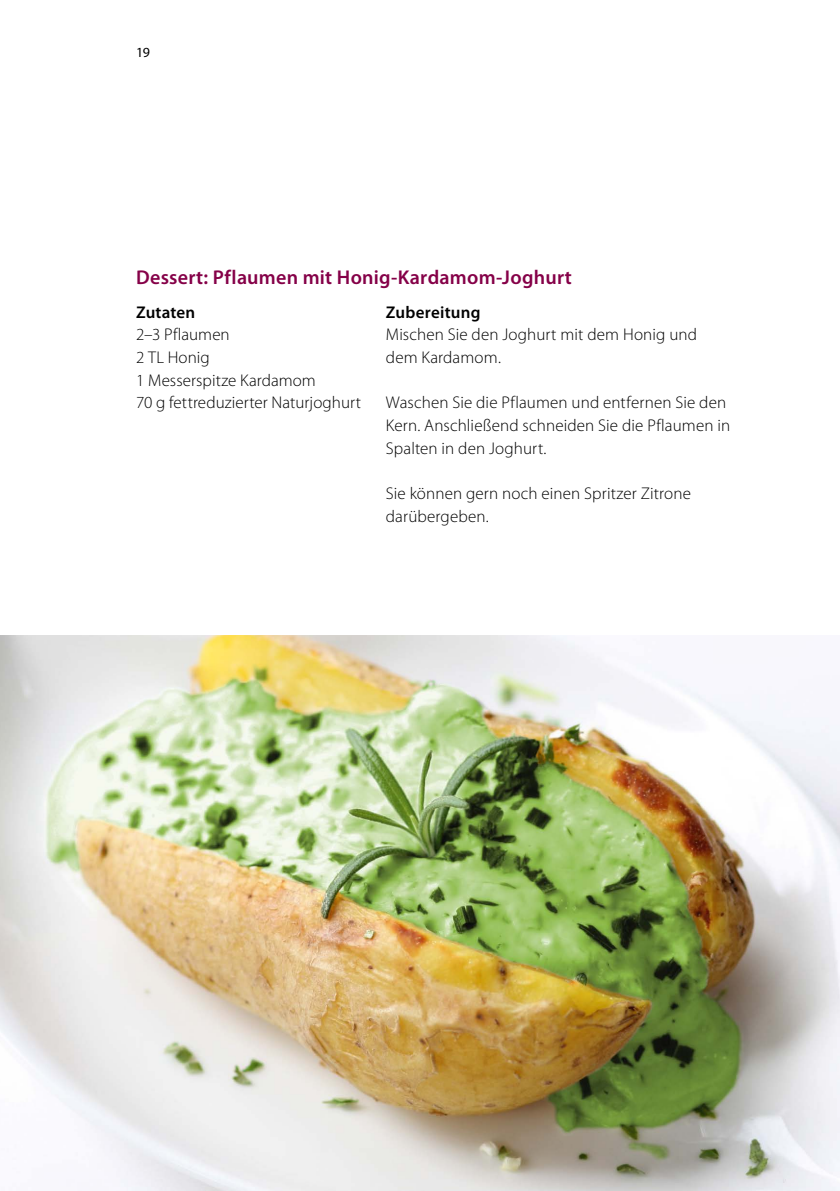
<style>
.page{position:relative;width:840px;height:1191px;background:#fff}
.page>*{position:absolute;margin:0;border:0;box-sizing:border-box;transform-origin:0 0}
.t1{font:600 20px "Myriad Pro";letter-spacing:.015em;color:#850148}
.t2{font:300 17px/22.6px "Myriad Pro";letter-spacing:.005em;color:#000}
.t3{font:600 17px "Myriad Pro";letter-spacing:.01em;color:#000}
.t4{font:14px "Myriad Pro";color:#000}
</style>
<div class="page">
<img style="left:0;top:635px;width:839px;height:556px">
<p class="t4" style="left:136px;top:44px;width:15px">19</p>
<p class="t1" style="left:136px;top:266px;width:437px">Dessert: Pflaumen mit Honig-Kardamom-Joghurt</p>
<p class="t3" style="left:136px;top:302px;width:60px">Zutaten</p>
<p class="t2" style="left:136px;top:323px;width:226px">2–3 Pflaumen<br>2 TL Honig<br>1 Messerspitze Kardamom<br>70 g fettreduzierter Naturjoghurt</p>
<p class="t3" style="left:386px;top:302px;width:96px">Zubereitung</p>
<p class="t2" style="left:386px;top:323px;width:312px">Mischen Sie den Joghurt mit dem Honig und dem Kardamom.</p>
<p class="t2" style="left:386px;top:392px;width:345px">Waschen Sie die Pflaumen und entfernen Sie den<br>Kern. Anschließend schneiden Sie die Pflaumen in<br>Spalten in den Joghurt.</p>
<p class="t2" style="left:386px;top:482px;width:306px">Sie können gern noch einen Spritzer Zitrone darübergeben.</p>
</div>
